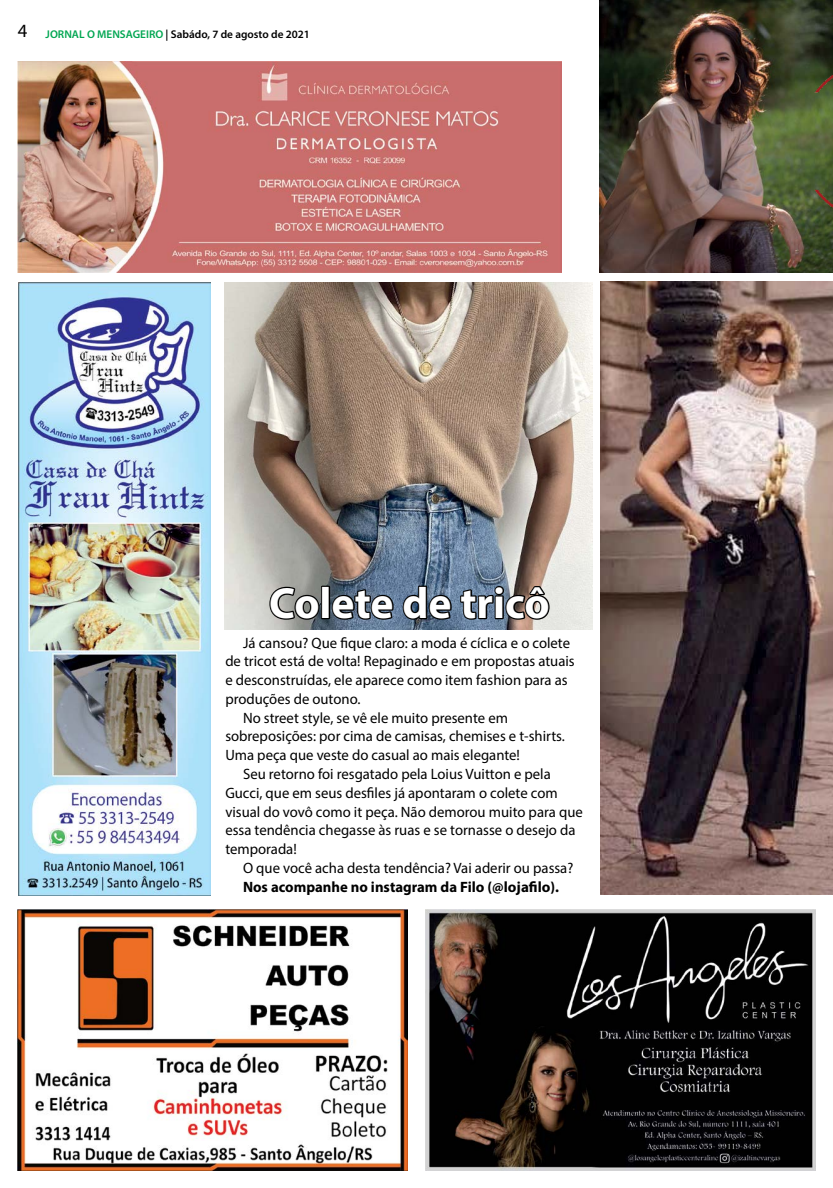
<style>
.page{position:relative;width:833px;height:1188px;background:#fff}
.page>*{position:absolute;margin:0;border:0;box-sizing:border-box;transform-origin:0 0}
.t1{font:700 43.75px "Myriad Pro";color:#fff}
.t2{font:15px "Myriad Pro";color:#000}
.t3{font:700 15px "Myriad Pro";color:#000}
.t4{font:600 11.25px "Myriad Pro";color:#000}
.s1{font-weight:400;font-size:18.75px}
.s2{color:#00a651}
</style>
<div class="page">
<img style="left:600px;top:0;width:233px;height:272px">
<img style="left:814px;top:59px;width:19px;height:164px">
<img style="left:425px;top:909px;width:390px;height:260px">
<img style="left:18px;top:61px;width:543px;height:211px">
<img style="left:18px;top:282px;width:193px;height:612px">
<img style="left:18px;top:909px;width:390px;height:260px">
<img style="left:224px;top:283px;width:368px;height:346px">
<img style="left:600px;top:282px;width:233px;height:612px">
<svg style="left:268px;top:585px;width:53px;height:35px;background:#6f6f6d"></svg>
<div style="left:321px;top:585px;width:9px;height:34px;border:2px solid #000"></div>
<svg style="left:330px;top:587px;width:65px;height:34px;background:#3b4858"></svg>
<svg style="left:401px;top:584px;width:52px;height:36px;background:#3b4c5e"></svg>
<svg style="left:459px;top:583px;width:92px;height:38px;background:#5a5f67"></svg>
<p class="t4" style="left:18px;top:27px;width:294px"><span class="s1">4</span> <span class="s2">JORNAL O MENSAGEIRO</span> | Sabádo, 7 de agosto de 2021</p>
<h1 class="t1" style="left:269px;top:574px;width:282px">Colete de tricô</h1>
<p class="t2" style="left:243px;top:633px;width:328px">Já cansou? Que fique claro: a moda é cíclica e o colete</p>
<p class="t2" style="left:225px;top:652px;width:351px">de tricot está de volta! Repaginado e em propostas atuais</p>
<p class="t2" style="left:225px;top:670px;width:344px">e desconstruídas, ele aparece como item fashion para as</p>
<p class="t2" style="left:225px;top:689px;width:137px">produções de outono.</p>
<p class="t2" style="left:243px;top:708px;width:266px">No street style, se vê ele muito presente em</p>
<p class="t2" style="left:225px;top:727px;width:341px">sobreposições: por cima de camisas, chemises e t-shirts.</p>
<p class="t2" style="left:225px;top:745px;width:296px">Uma peça que veste do casual ao mais elegante!</p>
<p class="t2" style="left:243px;top:764px;width:309px">Seu retorno foi resgatado pela Loius Vuitton e pela</p>
<p class="t2" style="left:225px;top:783px;width:334px">Gucci, que em seus desfiles já apontaram o colete com</p>
<p class="t2" style="left:225px;top:802px;width:359px">visual do vovô como it peça. Não demorou muito para que</p>
<p class="t2" style="left:225px;top:820px;width:352px">essa tendência chegasse às ruas e se tornasse o desejo da</p>
<p class="t2" style="left:225px;top:839px;width:73px">temporada!</p>
<p class="t2" style="left:243px;top:858px;width:332px">O que você acha desta tendência? Vai aderir ou passa?</p>
<p class="t3" style="left:243px;top:876px;width:317px">Nos acompanhe no instagram da Filo (@lojafilo).</p>
</div>
